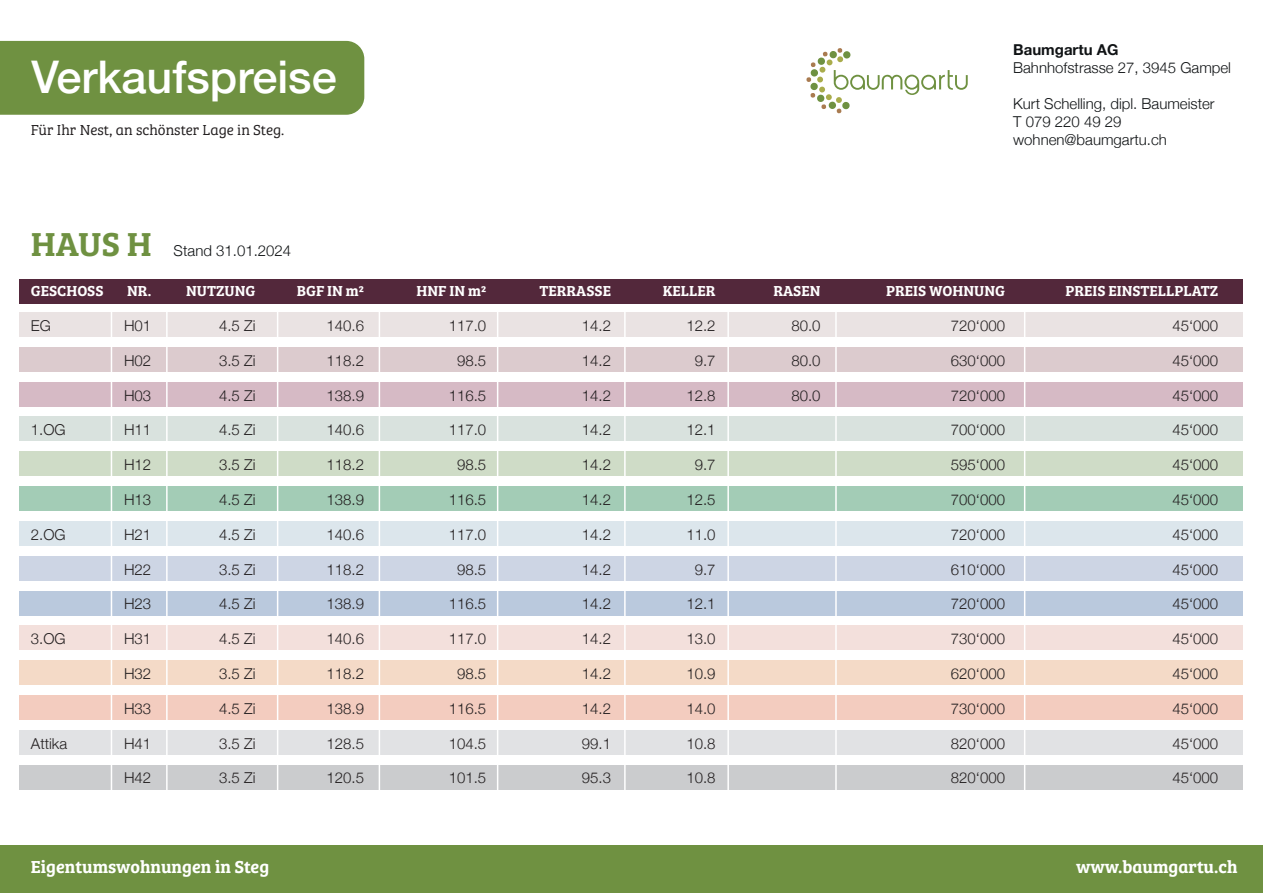
<style>
.page{position:relative;width:1263px;height:893px;background:#fff}
.page>*{position:absolute;margin:0;border:0;box-sizing:border-box;transform-origin:0 0}
.t1{font:500 45px "Helvetica Neue";color:#fff}
.t2{font:34.35px "Bree Serif Sb";color:#6f9141}
.t3{font:18px "Bree Serif Sb";color:#fff}
.t4{font:300 15px "Helvetica Neue";color:#231f20}
.t5{font:300 15px/18px "Helvetica Neue";color:#101315}
.t6{font:15px "Bree Serif Sb";color:#fff}
.t7{font:15px "Bree Serif Lt";color:#231f20}
.t8{font:700 15px "Helvetica Neue";color:#101315}
</style>
<div class="page">
<div style="left:0;top:41px;width:364px;height:74px;background:#6f9141"></div>
<div style="left:19px;top:312px;width:1223px;height:25px;background:#eae3e3"></div>
<div style="left:19px;top:347px;width:1223px;height:25px;background:#dccbce"></div>
<div style="left:19px;top:382px;width:1223px;height:24px;background:#d6bac5"></div>
<div style="left:19px;top:416px;width:1223px;height:25px;background:#d9e2de"></div>
<div style="left:19px;top:451px;width:1223px;height:25px;background:#cfdcc7"></div>
<div style="left:19px;top:486px;width:1223px;height:25px;background:#a3ccb6"></div>
<div style="left:19px;top:521px;width:1223px;height:25px;background:#dce6ec"></div>
<div style="left:19px;top:556px;width:1223px;height:25px;background:#cdd5e4"></div>
<div style="left:19px;top:591px;width:1223px;height:25px;background:#bac9dd"></div>
<div style="left:19px;top:625px;width:1223px;height:25px;background:#f3e0dc"></div>
<div style="left:19px;top:660px;width:1223px;height:25px;background:#f4dac7"></div>
<div style="left:19px;top:695px;width:1223px;height:25px;background:#f3ccbf"></div>
<div style="left:19px;top:730px;width:1223px;height:25px;background:#e1e2e4"></div>
<div style="left:19px;top:765px;width:1223px;height:25px;background:#cbccce"></div>
<div style="left:19px;top:279px;width:1223px;height:25px;background:#53283b"></div>
<div style="left:0;top:845px;width:1263px;height:48px;background:#6f9141"></div>
<hr style="left:1024px;top:306px;width:1px;height:504px;background:#fff">
<hr style="left:835px;top:306px;width:2px;height:504px;background:#fff">
<hr style="left:727px;top:306px;width:2px;height:504px;background:#fff">
<hr style="left:624px;top:306px;width:2px;height:504px;background:#fff">
<hr style="left:497px;top:306px;width:1px;height:504px;background:#fff">
<hr style="left:379px;top:306px;width:1px;height:504px;background:#fff">
<hr style="left:277px;top:306px;width:1px;height:504px;background:#fff">
<hr style="left:166px;top:306px;width:2px;height:504px;background:#fff">
<hr style="left:111px;top:306px;width:1px;height:504px;background:#fff">
<svg style="left:806px;top:48px;width:162px;height:65px"></svg>
<h1 class="t1" style="left:31px;top:41px;width:307px">Verkaufspreise</h1>
<p class="t7" style="left:31px;top:119px;width:255px">Für Ihr Nest, an schönster Lage in Steg.</p>
<h2 class="t2" style="left:31px;top:218px;width:122px">HAUS H</h2>
<p class="t5" style="left:174px;top:241px;width:119px">Stand 31.01.2024</p>
<p class="t8" style="left:1013px;top:37px;width:107px">Baumgartu AG</p>
<p class="t5" style="left:1013px;top:57px;width:219px">Bahnhofstrasse 27, 3945 Gampel</p>
<p class="t5" style="left:1013px;top:93px;width:203px">Kurt Schelling, dipl. Baumeister<br>T 079 220 49 29 wohnen@baumgartu.ch</p>
<p class="t6" style="left:31px;top:279px;width:74px">GESCHOSS</p>
<p class="t6" style="left:127px;top:279px;width:130px">NR. NUTZUNG</p>
<p class="t6" style="left:297px;top:279px;width:69px">BGF IN m2</p>
<p class="t6" style="left:417px;top:279px;width:71px">HNF IN m2</p>
<p class="t6" style="left:539px;top:279px;width:73px">TERRASSE</p>
<p class="t6" style="left:663px;top:279px;width:54px">KELLER</p>
<p class="t6" style="left:773px;top:279px;width:49px">RASEN</p>
<p class="t6" style="left:886px;top:279px;width:120px">PREIS WOHNUNG</p>
<p class="t6" style="left:1065px;top:279px;width:154px">PREIS EINSTELLPLATZ</p>
<p class="t4" style="left:31px;top:313px;width:22px">EG</p>
<p class="t4" style="left:124px;top:313px;width:29px">H01</p>
<p class="t4" style="left:219px;top:313px;width:38px">4.5 Zi</p>
<p class="t4" style="left:326px;top:313px;width:39px">140.6</p>
<p class="t4" style="left:449px;top:313px;width:39px">117.0</p>
<p class="t4" style="left:582px;top:313px;width:31px">14.2</p>
<p class="t4" style="left:686px;top:313px;width:31px">12.2</p>
<p class="t4" style="left:791px;top:313px;width:31px">80.0</p>
<p class="t4" style="left:951px;top:313px;width:56px">720‘000</p>
<p class="t4" style="left:1172px;top:313px;width:47px">45‘000</p>
<p class="t4" style="left:124px;top:348px;width:29px">H02</p>
<p class="t4" style="left:219px;top:348px;width:38px">3.5 Zi</p>
<p class="t4" style="left:326px;top:348px;width:39px">118.2</p>
<p class="t4" style="left:457px;top:348px;width:31px">98.5</p>
<p class="t4" style="left:582px;top:348px;width:31px">14.2</p>
<p class="t4" style="left:695px;top:348px;width:22px">9.7</p>
<p class="t4" style="left:791px;top:348px;width:31px">80.0</p>
<p class="t4" style="left:951px;top:348px;width:56px">630‘000</p>
<p class="t4" style="left:1172px;top:348px;width:47px">45‘000</p>
<p class="t4" style="left:124px;top:383px;width:29px">H03</p>
<p class="t4" style="left:219px;top:383px;width:38px">4.5 Zi</p>
<p class="t4" style="left:326px;top:383px;width:39px">138.9</p>
<p class="t4" style="left:449px;top:383px;width:39px">116.5</p>
<p class="t4" style="left:582px;top:383px;width:31px">14.2</p>
<p class="t4" style="left:686px;top:383px;width:31px">12.8</p>
<p class="t4" style="left:791px;top:383px;width:31px">80.0</p>
<p class="t4" style="left:951px;top:383px;width:56px">720‘000</p>
<p class="t4" style="left:1172px;top:383px;width:47px">45‘000</p>
<p class="t4" style="left:31px;top:418px;width:36px">1.OG</p>
<p class="t4" style="left:124px;top:418px;width:29px">H11</p>
<p class="t4" style="left:219px;top:418px;width:38px">4.5 Zi</p>
<p class="t4" style="left:326px;top:418px;width:39px">140.6</p>
<p class="t4" style="left:449px;top:418px;width:39px">117.0</p>
<p class="t4" style="left:582px;top:418px;width:31px">14.2</p>
<p class="t4" style="left:686px;top:418px;width:31px">12.1</p>
<p class="t4" style="left:951px;top:418px;width:56px">700‘000</p>
<p class="t4" style="left:1172px;top:418px;width:47px">45‘000</p>
<p class="t4" style="left:124px;top:453px;width:29px">H12</p>
<p class="t4" style="left:219px;top:453px;width:38px">3.5 Zi</p>
<p class="t4" style="left:326px;top:453px;width:39px">118.2</p>
<p class="t4" style="left:457px;top:453px;width:31px">98.5</p>
<p class="t4" style="left:582px;top:453px;width:31px">14.2</p>
<p class="t4" style="left:695px;top:453px;width:22px">9.7</p>
<p class="t4" style="left:951px;top:453px;width:56px">595‘000</p>
<p class="t4" style="left:1172px;top:453px;width:47px">45‘000</p>
<p class="t4" style="left:124px;top:487px;width:29px">H13</p>
<p class="t4" style="left:219px;top:487px;width:38px">4.5 Zi</p>
<p class="t4" style="left:326px;top:487px;width:39px">138.9</p>
<p class="t4" style="left:449px;top:487px;width:39px">116.5</p>
<p class="t4" style="left:582px;top:487px;width:31px">14.2</p>
<p class="t4" style="left:686px;top:487px;width:31px">12.5</p>
<p class="t4" style="left:951px;top:487px;width:56px">700‘000</p>
<p class="t4" style="left:1172px;top:487px;width:47px">45‘000</p>
<p class="t4" style="left:31px;top:522px;width:36px">2.OG</p>
<p class="t4" style="left:124px;top:522px;width:29px">H21</p>
<p class="t4" style="left:219px;top:522px;width:38px">4.5 Zi</p>
<p class="t4" style="left:326px;top:522px;width:39px">140.6</p>
<p class="t4" style="left:449px;top:522px;width:39px">117.0</p>
<p class="t4" style="left:582px;top:522px;width:31px">14.2</p>
<p class="t4" style="left:686px;top:522px;width:31px">11.0</p>
<p class="t4" style="left:951px;top:522px;width:56px">720‘000</p>
<p class="t4" style="left:1172px;top:522px;width:47px">45‘000</p>
<p class="t4" style="left:124px;top:557px;width:29px">H22</p>
<p class="t4" style="left:219px;top:557px;width:38px">3.5 Zi</p>
<p class="t4" style="left:326px;top:557px;width:39px">118.2</p>
<p class="t4" style="left:457px;top:557px;width:31px">98.5</p>
<p class="t4" style="left:582px;top:557px;width:31px">14.2</p>
<p class="t4" style="left:695px;top:557px;width:22px">9.7</p>
<p class="t4" style="left:951px;top:557px;width:56px">610‘000</p>
<p class="t4" style="left:1172px;top:557px;width:47px">45‘000</p>
<p class="t4" style="left:124px;top:592px;width:29px">H23</p>
<p class="t4" style="left:219px;top:592px;width:38px">4.5 Zi</p>
<p class="t4" style="left:326px;top:592px;width:39px">138.9</p>
<p class="t4" style="left:449px;top:592px;width:39px">116.5</p>
<p class="t4" style="left:582px;top:592px;width:31px">14.2</p>
<p class="t4" style="left:686px;top:592px;width:31px">12.1</p>
<p class="t4" style="left:951px;top:592px;width:56px">720‘000</p>
<p class="t4" style="left:1172px;top:592px;width:47px">45‘000</p>
<p class="t4" style="left:31px;top:627px;width:36px">3.OG</p>
<p class="t4" style="left:124px;top:627px;width:29px">H31</p>
<p class="t4" style="left:219px;top:627px;width:38px">4.5 Zi</p>
<p class="t4" style="left:326px;top:627px;width:39px">140.6</p>
<p class="t4" style="left:449px;top:627px;width:39px">117.0</p>
<p class="t4" style="left:582px;top:627px;width:31px">14.2</p>
<p class="t4" style="left:686px;top:627px;width:31px">13.0</p>
<p class="t4" style="left:951px;top:627px;width:56px">730‘000</p>
<p class="t4" style="left:1172px;top:627px;width:47px">45‘000</p>
<p class="t4" style="left:124px;top:661px;width:29px">H32</p>
<p class="t4" style="left:219px;top:661px;width:38px">3.5 Zi</p>
<p class="t4" style="left:326px;top:661px;width:39px">118.2</p>
<p class="t4" style="left:457px;top:661px;width:31px">98.5</p>
<p class="t4" style="left:582px;top:661px;width:31px">14.2</p>
<p class="t4" style="left:686px;top:661px;width:31px">10.9</p>
<p class="t4" style="left:951px;top:661px;width:56px">620‘000</p>
<p class="t4" style="left:1172px;top:661px;width:47px">45‘000</p>
<p class="t4" style="left:124px;top:696px;width:29px">H33</p>
<p class="t4" style="left:219px;top:696px;width:38px">4.5 Zi</p>
<p class="t4" style="left:326px;top:696px;width:39px">138.9</p>
<p class="t4" style="left:449px;top:696px;width:39px">116.5</p>
<p class="t4" style="left:582px;top:696px;width:31px">14.2</p>
<p class="t4" style="left:686px;top:696px;width:31px">14.0</p>
<p class="t4" style="left:951px;top:696px;width:56px">730‘000</p>
<p class="t4" style="left:1172px;top:696px;width:47px">45‘000</p>
<p class="t4" style="left:31px;top:731px;width:38px">Attika</p>
<p class="t4" style="left:124px;top:731px;width:29px">H41</p>
<p class="t4" style="left:219px;top:731px;width:38px">3.5 Zi</p>
<p class="t4" style="left:326px;top:731px;width:39px">128.5</p>
<p class="t4" style="left:449px;top:731px;width:39px">104.5</p>
<p class="t4" style="left:582px;top:731px;width:31px">99.1</p>
<p class="t4" style="left:686px;top:731px;width:31px">10.8</p>
<p class="t4" style="left:951px;top:731px;width:56px">820‘000</p>
<p class="t4" style="left:1172px;top:731px;width:47px">45‘000</p>
<p class="t4" style="left:124px;top:766px;width:29px">H42</p>
<p class="t4" style="left:219px;top:766px;width:38px">3.5 Zi</p>
<p class="t4" style="left:326px;top:766px;width:39px">120.5</p>
<p class="t4" style="left:449px;top:766px;width:39px">101.5</p>
<p class="t4" style="left:582px;top:766px;width:31px">95.3</p>
<p class="t4" style="left:686px;top:766px;width:31px">10.8</p>
<p class="t4" style="left:951px;top:766px;width:56px">820‘000</p>
<p class="t4" style="left:1172px;top:766px;width:47px">45‘000</p>
<p class="t3" style="left:31px;top:853px;width:240px">Eigentumswohnungen in Steg</p>
<p class="t3" style="left:1076px;top:853px;width:163px">www.baumgartu.ch</p>
</div>
